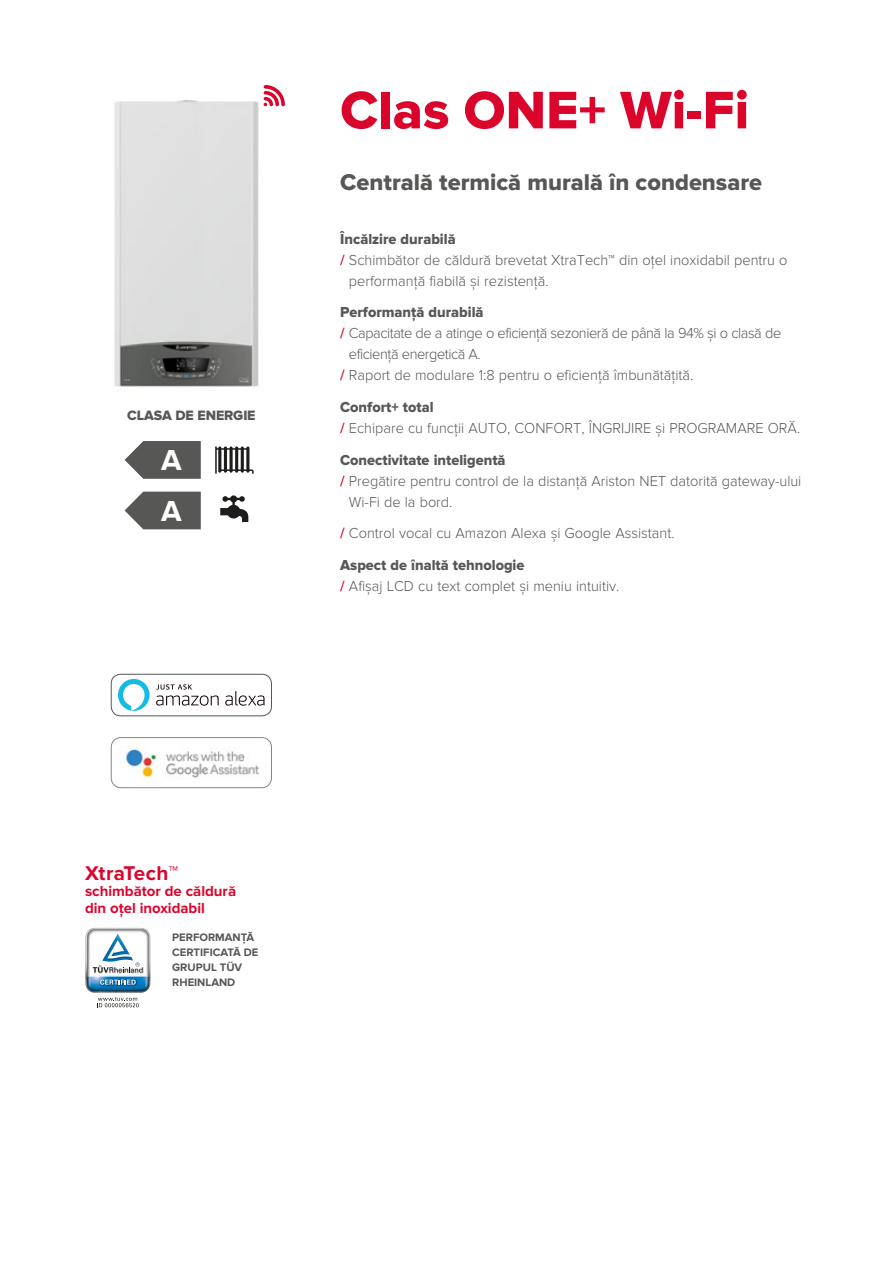
<style>
.page{position:relative;width:893px;height:1263px;background:#fff}
.page>*{position:absolute;margin:0;border:0;box-sizing:border-box;transform-origin:0 0}
.t1{font:54.9px "Proxima Nova Extrabld";color:#db052c}
.t2{font:700 30px/50.6px "Proxima Nova";color:#fff}
.t3{font:23.7px "Proxima Nova Extrabld";color:#575756}
.t4{font:700 20.7px "Proxima Nova";letter-spacing:.02em;color:#db052c}
.t5{font:300 15px/21px "Proxima Nova";color:#575756}
.t6{font:15px "Proxima Nova Extrabld";color:#575756}
.t7{font:300 15px "Proxima Nova";letter-spacing:-.03em;color:#575756}
.t8{font:700 15px/16.8px "Proxima Nova";color:#db052c}
.t9{font:14.1px "Proxima Nova Extrabld";letter-spacing:-.01em;color:#575756}
.t10{font:700 11.25px/15px "Proxima Nova";color:#575756}
.s1{font-weight:600;color:#db052c}
.s2{font-weight:300}
</style>
<div class="page">
<img style="left:114px;top:101px;width:151px;height:286px">
<svg style="left:125px;top:441px;width:76px;height:38px;background:#6c6c6b"></svg>
<svg style="left:125px;top:492px;width:76px;height:37px;background:#6a6a69"></svg>
<svg style="left:215px;top:446px;width:39px;height:28px"></svg>
<svg style="left:220px;top:495px;width:28px;height:27px"></svg>
<svg style="left:85px;top:927px;width:66px;height:80px"></svg>
<img style="left:111px;top:739px;width:159px;height:49px">
<div style="left:111px;top:737px;width:161px;height:51px;border:1px solid #878787;border-radius:10px"></div>
<svg style="left:156px;top:695px;width:63px;height:11px"></svg>
<svg style="left:225px;top:691px;width:40px;height:15px"></svg>
<svg style="left:156px;top:684px;width:36px;height:5px"></svg>
<svg style="left:118px;top:679px;width:32px;height:32px"></svg>
<div style="left:111px;top:674px;width:161px;height:42px;border:1px solid #575756;border-radius:10px"></div>
<svg style="left:264px;top:85px;width:21px;height:21px"></svg>
<p class="t9" style="left:127px;top:407px;width:130px">CLASA DE ENERGIE</p>
<h2 class="t2" style="left:161px;top:436px;width:22px">A<br>A</h2>
<h1 class="t1" style="left:340px;top:78px;width:410px">Clas ONE+ Wi-Fi</h1>
<h3 class="t3" style="left:340px;top:168px;width:424px">Centrală termică murală în condensare</h3>
<p class="t6" style="left:340px;top:230px;width:117px">Încălzire durabilă</p>
<p class="t5" style="left:349px;top:249px;width:440px;text-indent:-9px"><span class="s1">/</span> Schimbător de căldură brevetat XtraTech™ din oțel inoxidabil pentru o performanță fiabilă și rezistență.</p>
<p class="t6" style="left:340px;top:304px;width:145px">Performanță durabilă</p>
<p class="t7" style="left:340px;top:325px;width:443px"><span class="s1">/</span> Capacitate de a atinge o eficiență sezonieră de până la 94% și o clasă de</p>
<p class="t7" style="left:349px;top:346px;width:133px">eficiență energetică A.</p>
<p class="t5" style="left:340px;top:365px;width:355px"><span class="s1">/</span> Raport de modulare 1:8 pentru o eficiență îmbunătățită.</p>
<p class="t6" style="left:340px;top:398px;width:95px">Confort+ total</p>
<p class="t5" style="left:340px;top:418px;width:461px"><span class="s1">/</span> Echipare cu funcții AUTO, CONFORT, ÎNGRIJIRE și PROGRAMARE ORĂ.</p>
<p class="t6" style="left:340px;top:451px;width:167px">Conectivitate inteligentă</p>
<p class="t5" style="left:349px;top:470px;width:454px;text-indent:-9px"><span class="s1">/</span> Pregătire pentru control de la distanță Ariston NET datorită gateway-ului<br>Wi-Fi de la bord.</p>
<p class="t5" style="left:340px;top:523px;width:336px"><span class="s1">/</span> Control vocal cu Amazon Alexa și Google Assistant.</p>
<p class="t6" style="left:340px;top:556px;width:186px">Aspect de înaltă tehnologie</p>
<p class="t5" style="left:340px;top:576px;width:281px"><span class="s1">/</span> Afișaj LCD cu text complet și meniu intuitiv.</p>
<h3 class="t4" style="left:85px;top:861px;width:95px">XtraTech<span class="s2">™</span></h3>
<p class="t8" style="left:85px;top:883px;width:153px">schimbător de căldură din oțel inoxidabil</p>
<p class="t10" style="left:172px;top:930px;width:88px">PERFORMANȚĂ<br>CERTIFICATĂ DE<br>GRUPUL TÜV<br>RHEINLAND</p>
</div>
